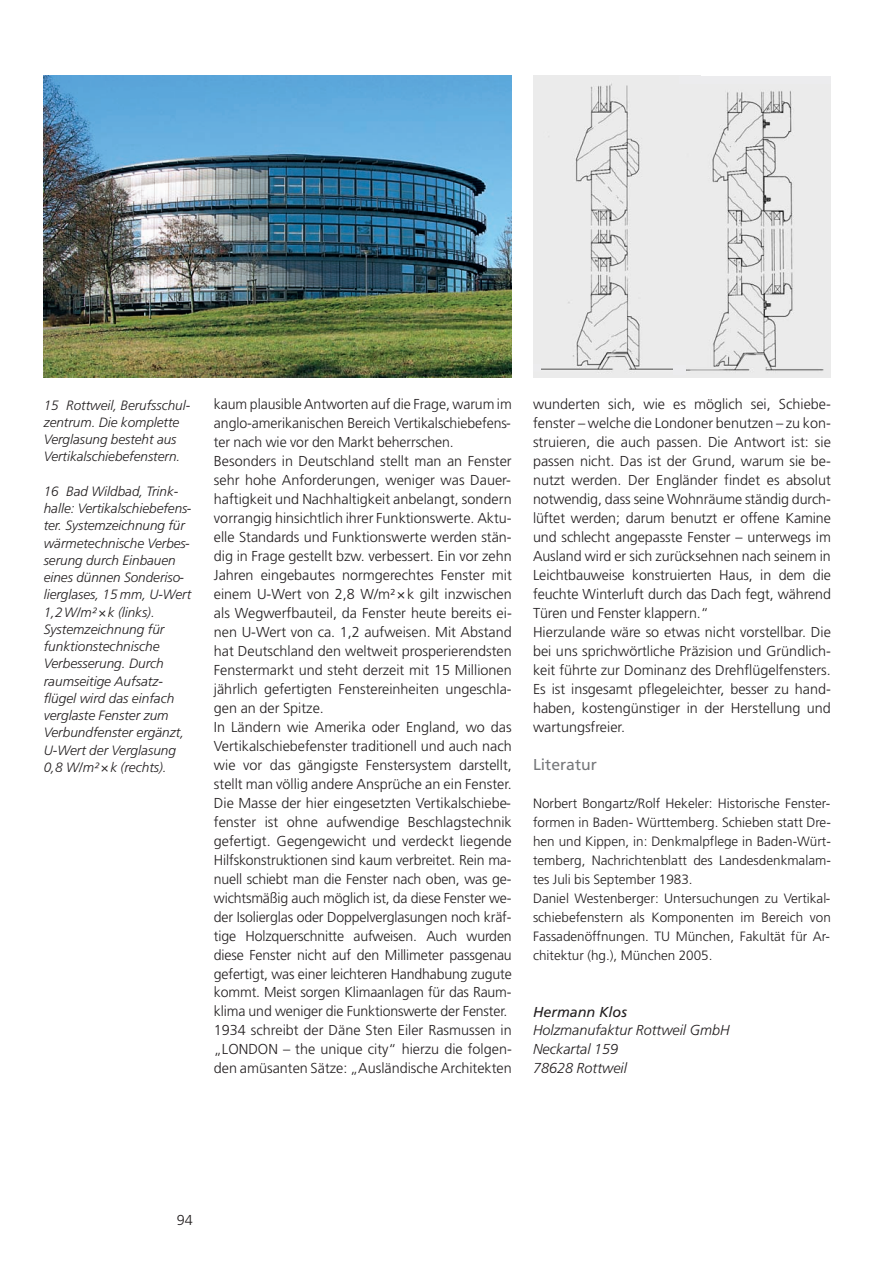
<style>
.page{position:relative;width:894px;height:1264px;background:#fff}
.page>*{position:absolute;margin:0;border:0;box-sizing:border-box;transform-origin:0 0}
.t1{font:15.75px "Frutiger";color:#76787b}
.t2{font:300 14.4px/19px "Frutiger";color:#231f20}
.t3{font:italic 300 14.4px/19px "Frutiger";color:#231f20}
.t4{font:italic 300 13.5px/17.2px "Frutiger";color:#231f20}
.t5{font:300 13.5px/19px "Frutiger";color:#231f20}
.s1{font-weight:400}
</style>
<div class="page">
<img style="left:533px;top:76px;width:146px;height:302px">
<div style="left:679px;top:76px;width:151px;height:302px;background:#ececee"></div>
<img style="left:686px;top:90px;width:138px;height:282px">
<div style="left:673px;top:365px;width:12px;height:9px;background:#ececee"></div>
<img style="left:44px;top:76px;width:467px;height:302px">
<div style="left:533px;top:364px;width:7px;height:7px;background:#ececee"></div>
<p class="t4" style="left:44px;top:397px;width:148px">15 Rottweil, Berufsschul&shy;zentrum. Die komplette<br>Verglasung besteht aus<br>Vertikalschiebefenstern.</p>
<p class="t4" style="left:44px;top:484px;width:149px">16 Bad Wildbad, Trink&shy;halle: Vertikalschiebe fens&shy;ter. Systemzeichnung für wärmetechnische Verbes&shy;serung durch Einbauen eines dünnen Sonderiso&shy;lierglases, 15 mm, U-Wert<br>1,2W/m²×k (links).<br>Systemzeichnung für funk tionstechnische<br>Verbesserung. Durch raumseitige Aufsatz&shy;flügel wird das einfach verglaste Fens ter zum<br>Verbundfenster ergänzt,<br>U-Wert der Verglasung<br>0,8 W/m²×k (rechts).</p>
<p class="t2" style="left:214px;top:396px;width:299px">kaum plausible Antworten auf die Frage, warum im anglo-amerikanischen Bereich Vertikalschiebefens&shy;ter nach wie vor den Markt beherrschen.<br>Besonders in Deutschland stellt man an Fenster sehr hohe Anforderungen, weniger was Dauer&shy;haftigkeit und Nachhaltigkeit anbelangt, sondern vorrangig hinsichtlich ihrer Funktionswerte. Aktu&shy;elle Standards und Funktionswerte werden stän&shy;dig in Frage gestellt bzw. verbessert. Ein vor zehn Jahren eingebautes normgerechtes Fenster mit einem U-Wert von 2,8 W/m²×k gilt inzwischen als Wegwerfbauteil, da Fenster heute bereits ei&shy;nen U-Wert von ca. 1,2 aufweisen. Mit Abstand hat Deutschland den weltweit prosperierendsten Fenstermarkt und steht derzeit mit 15 Millionen jährlich gefertigten Fenstereinheiten ungeschla&shy;gen an der Spitze.<br>In Ländern wie Amerika oder England, wo das Vertikalschiebefenster traditionell und auch nach wie vor das gängigste Fenstersystem darstellt, stellt man völlig andere Ansprüche an ein Fenster.<br>Die Masse der hier eingesetzten Vertikalschiebe&shy;fenster ist ohne aufwendige Beschlagstechnik ge fertigt. Gegengewicht und verdeckt liegende Hilfskonstruktionen sind kaum verbreitet. Rein ma&shy;nuell schiebt man die Fenster nach oben, was ge&shy;wichtsmäßig auch möglich ist, da diese Fenster we&shy;der Isolierglas oder Doppelverglasungen noch kräf&shy;tige Holzquerschnitte aufweisen. Auch wurden diese Fenster nicht auf den Millimeter passgenau gefertigt, was einer leichteren Handhabung zugute kommt. Meist sorgen Klimaanlagen für das Raum&shy;klima und weniger die Funktionswerte der Fenster.<br>1934 schreibt der Däne Sten Eiler Rasmussen in „LONDON – the unique city“ hierzu die folgen&shy;den amüsanten Sätze: „Ausländische Architekten</p>
<p class="t2" style="left:533px;top:396px;width:299px">wunderten sich, wie es möglich sei, Schiebe - fenster – welche die Londoner benutzen – zu kon&shy;struieren, die auch passen. Die Antwort ist: sie passen nicht. Das ist der Grund, warum sie be&shy;nutzt werden. Der Engländer findet es absolut notwendig, dass seine Wohnräume ständig durch&shy;lüftet werden; darum benutzt er offene Kamine und schlecht angepasste Fenster – unterwegs im Ausland wird er sich zurücksehnen nach seinem in Leichtbauweise konstruierten Haus, in dem die feuchte Winterluft durch das Dach fegt, während Türen und Fenster klappern.“<br>Hierzulande wäre so etwas nicht vorstellbar. Die bei uns sprichwörtliche Präzision und Gründlich&shy;keit führte zur Dominanz des Drehflügelfensters.<br>Es ist insgesamt pflegeleichter, besser zu hand - haben, kostengünstiger in der Herstellung und wartungsfreier.</p>
<p class="t1" style="left:533px;top:758px;width:65px">Literatur</p>
<p class="t5" style="left:533px;top:794px;width:299px">Norbert Bongartz/Rolf Hekeler: Historische Fenster&shy;formen in Baden- Württemberg. Schieben statt Dre&shy;hen und Kippen, in: Denkmalpflege in Baden-Würt&shy;temberg, Nachrichtenblatt des Landesdenkmalam&shy;tes Juli bis September 1983.<br>Daniel Westenberger: Untersuchungen zu Vertikal&shy;schiebefenstern als Komponenten im Bereich von Fassadenöffnungen. TU München, Fakultät für Ar&shy;chitektur (hg.), München 2005.</p>
<p class="t3" style="left:533px;top:1003px;width:198px"><span class="s1">Hermann Klos<br></span>Holzmanufaktur Rottweil GmbH<br>Neckartal 159<br>78628 Rottweil</p>
<p class="t2" style="left:177px;top:1212px;width:17px">94</p>
</div>
